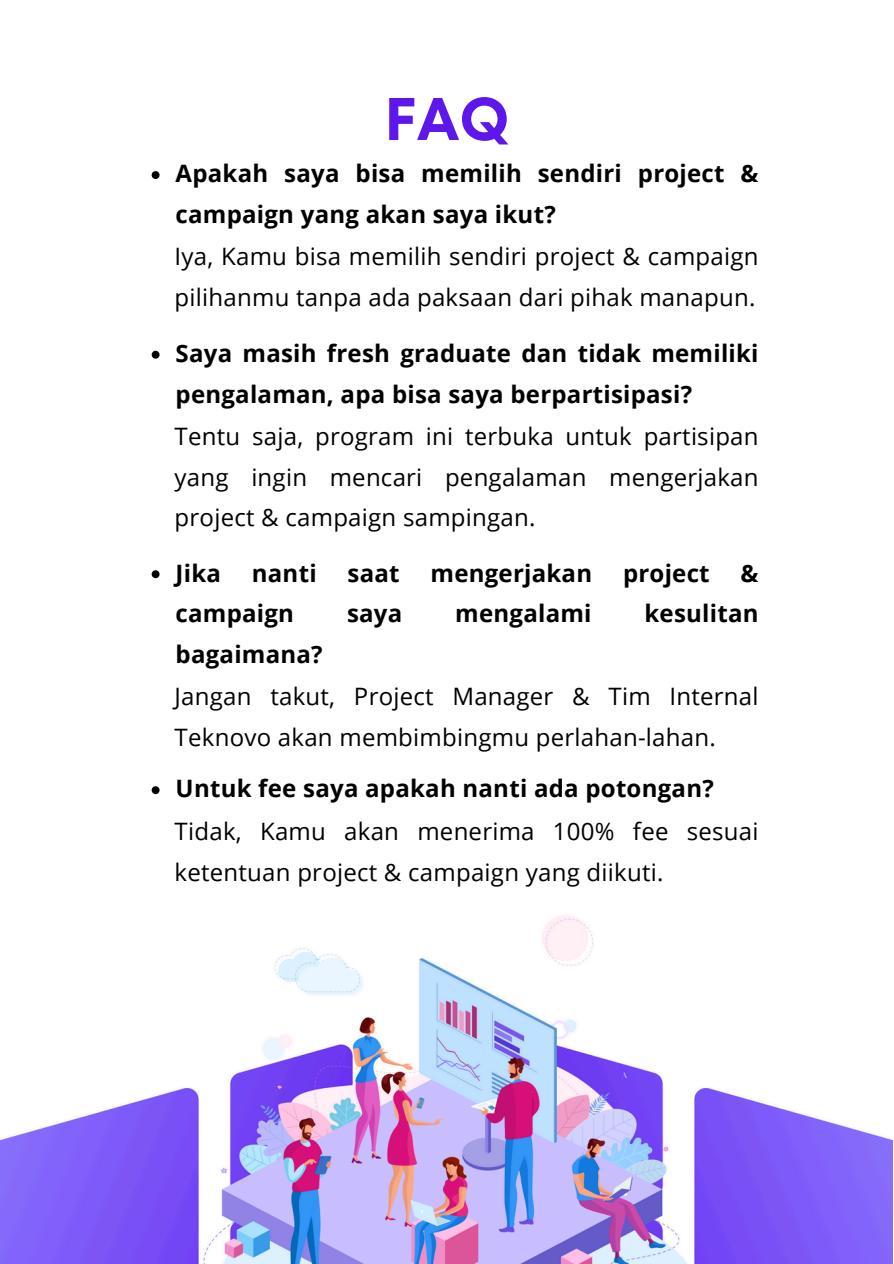
<style>
.page{position:relative;width:894px;height:1264px;background:#fff}
.page>*{position:absolute;margin:0;border:0;box-sizing:border-box;transform-origin:0 0}
.t1{font:700 60px "Mont";color:#5e17eb}
.t2{font:24px/40.5px "Open Sans";letter-spacing:.01em;color:#000}
.t3{font:700 24px/40.5px "Open Sans";letter-spacing:.01em;color:#000}
</style>
<div class="page">
<img style="left:0;top:173px;width:892px;height:1090px">
<svg style="left:152px;top:171px;width:7px;height:8px"></svg>
<svg style="left:152px;top:351px;width:7px;height:7px"></svg>
<svg style="left:152px;top:570px;width:7px;height:8px"></svg>
<svg style="left:152px;top:786px;width:7px;height:8px"></svg>
<h1 class="t1" style="left:384px;top:96px;width:126px">FAQ</h1>
<p class="t3" style="left:175px;top:153px;width:584px">Apakah saya bisa memilih sendiri project &amp; campaign yang akan saya ikut?</p>
<p class="t2" style="left:174px;top:236px;width:585px">Iya, Kamu bisa memilih sendiri project &amp; campaign pilihanmu tanpa ada paksaan dari pihak manapun.</p>
<p class="t3" style="left:175px;top:332px;width:584px">Saya masih fresh graduate dan tidak memiliki pengalaman, apa bisa saya berpartisipasi?</p>
<p class="t2" style="left:174px;top:415px;width:585px;text-align:justify">Tentu saja, program ini terbuka untuk partisipan yang ingin mencari pengalaman mengerjakan project &amp; campaign sampingan.</p>
<p class="t3" style="left:175px;top:552px;width:47px">Jika</p>
<p class="t3" style="left:252px;top:552px;width:66px">nanti</p>
<p class="t3" style="left:347px;top:552px;width:54px">saat</p>
<p class="t3" style="left:430px;top:552px;width:163px">mengerjakan</p>
<p class="t3" style="left:623px;top:552px;width:88px">project</p>
<p class="t3" style="left:740px;top:552px;width:19px">&amp;</p>
<p class="t3" style="left:175px;top:592px;width:120px">campaign</p>
<p class="t3" style="left:347px;top:592px;width:57px">saya</p>
<p class="t3" style="left:455px;top:592px;width:138px">mengalami</p>
<p class="t3" style="left:644px;top:592px;width:115px">kesulitan</p>
<p class="t3" style="left:175px;top:633px;width:148px">bagaimana?</p>
<p class="t2" style="left:174px;top:675px;width:585px">Jangan takut, Project Manager &amp; Tim Internal<br>Teknovo akan membimbingmu perlahan-lahan.</p>
<p class="t3" style="left:175px;top:768px;width:539px">Untuk fee saya apakah nanti ada potongan?</p>
<p class="t2" style="left:174px;top:810px;width:585px">Tidak, Kamu akan menerima 100% fee sesuai ketentuan project &amp; campaign yang diikuti.</p>
</div>
